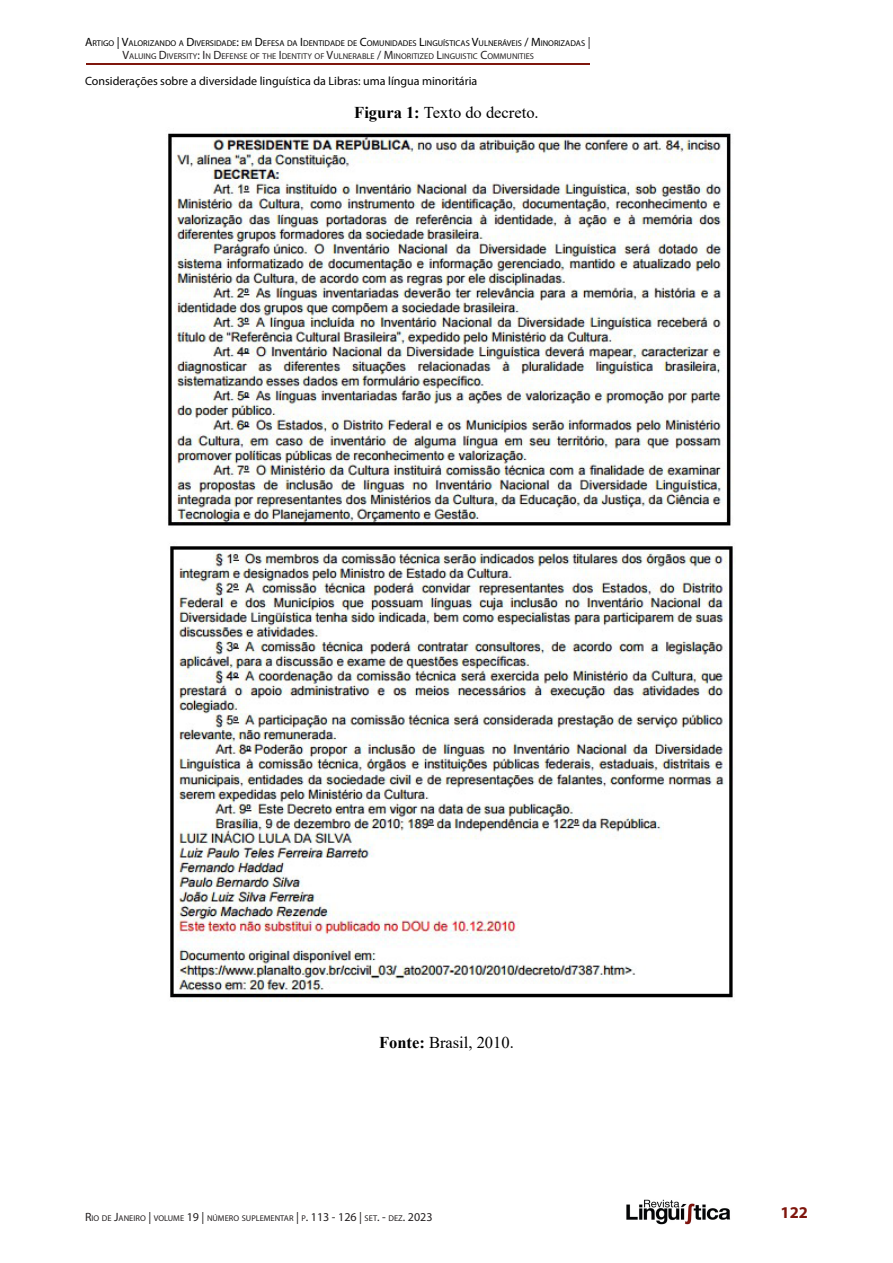
<style>
.page{position:relative;width:893px;height:1263px;background:#fff}
.page>*{position:absolute;margin:0;border:0;box-sizing:border-box;transform-origin:0 0}
.mapa-figura-tabela{font:16.5px "Times New Roman";color:#000}
.t1{font:700 16.5px "Myriad Pro";color:#7f160d}
.t2{font:12px "Myriad Pro";color:#000}
.t3{font:8.4px/13.5px "Myriad Pro";color:#000}
.t4{font:8.4px "Myriad Pro";color:#231f20}
.s1{font-size:12px}
.s2{font-size:12px;color:#231f20}
.s3{color:#231f20}
.s4{font-weight:700}
</style>
<div class="page">
<img style="left:626px;top:1199px;width:105px;height:26px">
<hr style="left:86px;top:63px;width:504px;height:1px;background:#7f160d">
<img style="left:168px;top:128px;width:563px;height:398px">
<img style="left:170px;top:546px;width:563px;height:456px">
<p class="t3" style="left:123px;top:36px;width:469px;text-indent:-38px"><span class="s1">A</span>RTIGO <span class="s1">|</span> <span class="s1">V</span>ALORIZANDO A <span class="s1">D</span>IVERSIDADE<span class="s1">:</span> EM <span class="s1">D</span>EFESA DA <span class="s1">I</span> DENTIDADE DE <span class="s1">C</span>OMUNIDADES <span class="s1">L</span>INGUÍSTICAS <span class="s1">V</span>ULNERÁVEIS <span class="s1">/ M</span> INORIZADAS <span class="s2">|<br></span><span class="s2">V</span><span class="s3">ALUING</span> <span class="s2">D</span><span class="s3">IVERSITY</span><span class="s2">: I</span> <span class="s3">N</span> <span class="s2">D</span><span class="s3">EFENSE OF THE</span> <span class="s2">I</span> <span class="s3">DENTITY OF</span> <span class="s2">V</span><span class="s3">ULNERABLE</span> <span class="s2">/ M</span> <span class="s3">INORITIZED</span> <span class="s2">L</span><span class="s3">INGUISTIC</span> <span class="s2">C</span><span class="s3">OMMUNITIES</span></p>
<h2 class="t2" style="left:85px;top:74px;width:394px">Considerações sobre a diversidade linguística da Libras: uma língua minoritária</h2>
<p class="mapa-figura-tabela" style="left:354px;top:101px;width:186px"><span class="s4">Figura 1:</span> Texto do decreto.</p>
<p class="mapa-figura-tabela" style="left:379px;top:1031px;width:136px"><span class="s4">Fonte:</span> Brasil, 2010.</p>
<p class="t4" style="left:85px;top:1212px;width:349px"><span class="s1">R</span>IO DE <span class="s1">J</span>ANEIRO <span class="s1">|</span> VOLUME <span class="s1">19 |</span> NÚMERO SUPLEMENTAR <span class="s1">|</span> P<span class="s1">. 113 - 126 |</span> SET<span class="s1">. -</span> DEZ<span class="s1">. 2023</span></p>
<h1 class="t1" style="left:781px;top:1201px;width:29px">122</h1>
</div>
